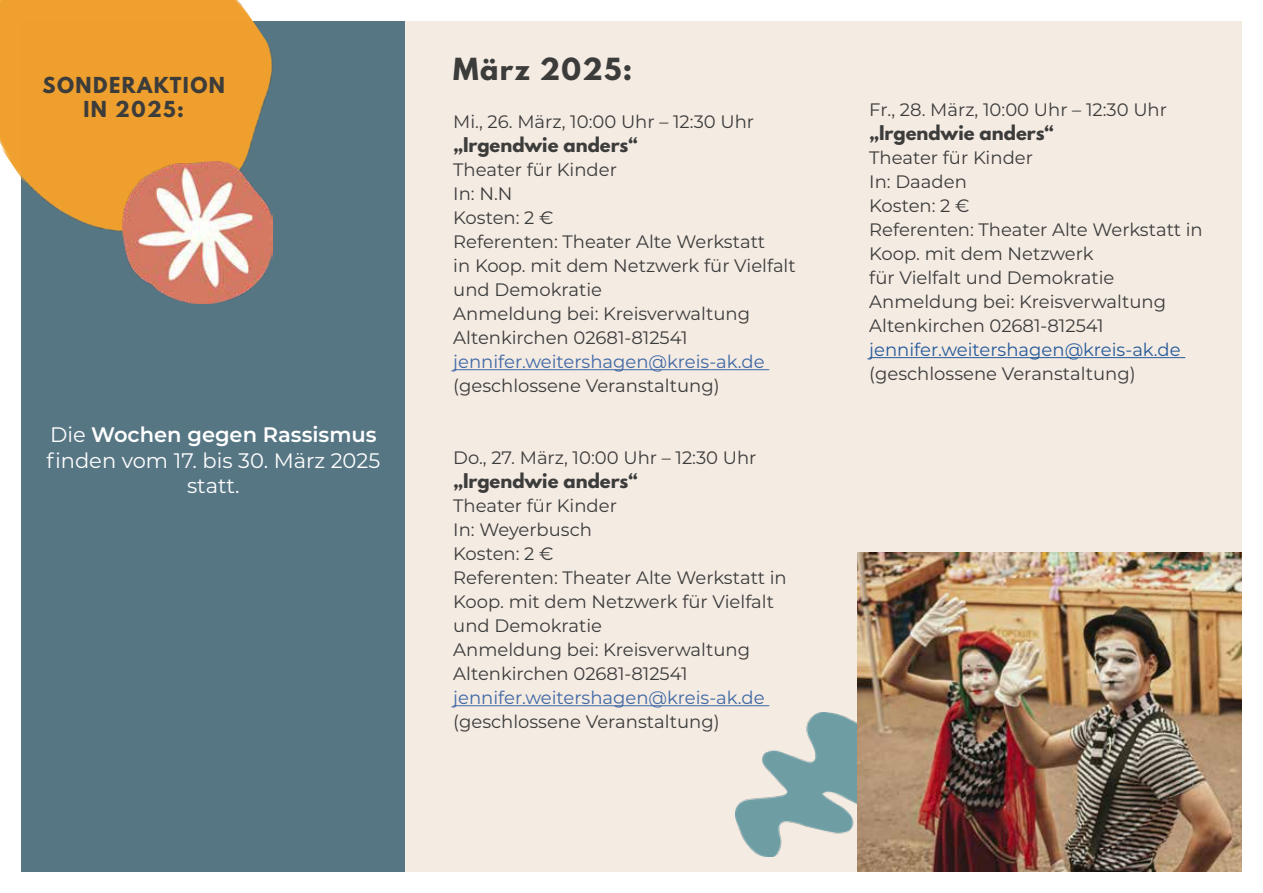
<style>
.page{position:relative;width:1263px;height:893px;background:#fff}
.page>*{position:absolute;margin:0;border:0;box-sizing:border-box;transform-origin:0 0}
.t1{font:700 27px "League Spartan";letter-spacing:.05em;color:#3c3c3b}
.t2{font:21px/25.2px "Montserrat";color:#fff;text-align:center}
.t3{font:700 19.5px/23.4px "League Spartan";letter-spacing:.075em;color:#3c3c3b;text-align:center}
.t4{font:18px/24px "Montserrat";color:#3c3c3b}
.t5{font:18px "Montserrat";color:#3f68a5}
.t6{font:700 18px "League Spartan";color:#3c3c3b}
.t7{font:18px "Montserrat";color:#265b9b}
.s1{font-weight:600}
</style>
<div class="page">
<div style="left:21px;top:21px;width:385px;height:851px;background:#577684"></div>
<div style="left:405px;top:21px;width:837px;height:851px;background:#f4ebe3"></div>
<hr style="left:453px;top:369px;width:316px;height:1px;background:#3f68a5">
<hr style="left:453px;top:705px;width:316px;height:1px;background:#3f68a5">
<hr style="left:869px;top:357px;width:316px;height:1px;background:#265b9b">
<img style="left:736px;top:712px;width:121px;height:145px">
<img style="left:857px;top:553px;width:385px;height:319px">
<img style="left:0;top:0;width:273px;height:237px">
<img style="left:123px;top:162px;width:150px;height:142px">
<p class="t3" style="left:42px;top:76px;width:184px">SONDERAKTION<br>IN 2025:</p>
<p class="t2" style="left:46px;top:423px;width:335px">Die <span class="s1">Wochen gegen Rassismus </span>finden vom 17. bis 30. März 2025 statt.</p>
<h1 class="t1" style="left:453px;top:56px;width:181px">März 2025:</h1>
<p class="t4" style="left:453px;top:110px;width:302px">Mi., 26. März, 10:00 Uhr – 12:30 Uhr</p>
<p class="t6" style="left:453px;top:136px;width:187px">„Irgendwie anders“</p>
<p class="t4" style="left:453px;top:158px;width:344px">Theater für Kinder<br>In: N.N<br>Kosten: 2 €<br>Referenten: Theater Alte Werkstatt<br>in Koop. mit dem Netzwerk für Vielfalt und Demokratie<br>Anmeldung bei: Kreisverwaltung<br>Altenkirchen 02681-812541</p>
<p class="t5" style="left:453px;top:352px;width:313px">jennifer.weitershagen@kreis-ak.de</p>
<p class="t4" style="left:453px;top:374px;width:268px">(geschlossene Veranstaltung)</p>
<p class="t4" style="left:453px;top:446px;width:305px">Do., 27. März, 10:00 Uhr – 12:30 Uhr</p>
<p class="t6" style="left:453px;top:472px;width:187px">„Irgendwie anders“</p>
<p class="t4" style="left:453px;top:494px;width:335px">Theater für Kinder<br>In: Weyerbusch<br>Kosten: 2 €<br>Referenten: Theater Alte Werkstatt in<br>Koop. mit dem Netzwerk für Vielfalt und Demokratie<br>Anmeldung bei: Kreisverwaltung<br>Altenkirchen 02681-812541</p>
<p class="t5" style="left:453px;top:688px;width:313px">jennifer.weitershagen@kreis-ak.de</p>
<p class="t4" style="left:453px;top:710px;width:268px">(geschlossene Veranstaltung)</p>
<p class="t4" style="left:869px;top:98px;width:299px">Fr., 28. März, 10:00 Uhr – 12:30 Uhr</p>
<p class="t6" style="left:869px;top:124px;width:187px">„Irgendwie anders“</p>
<p class="t4" style="left:869px;top:146px;width:335px">Theater für Kinder<br>In: Daaden<br>Kosten: 2 €<br>Referenten: Theater Alte Werkstatt in<br>Koop. mit dem Netzwerk<br>für Vielfalt und Demokratie<br>Anmeldung bei: Kreisverwaltung<br>Altenkirchen 02681-812541</p>
<p class="t7" style="left:869px;top:340px;width:313px">jennifer.weitershagen@kreis-ak.de</p>
<p class="t4" style="left:869px;top:362px;width:268px">(geschlossene Veranstaltung)</p>
</div>
